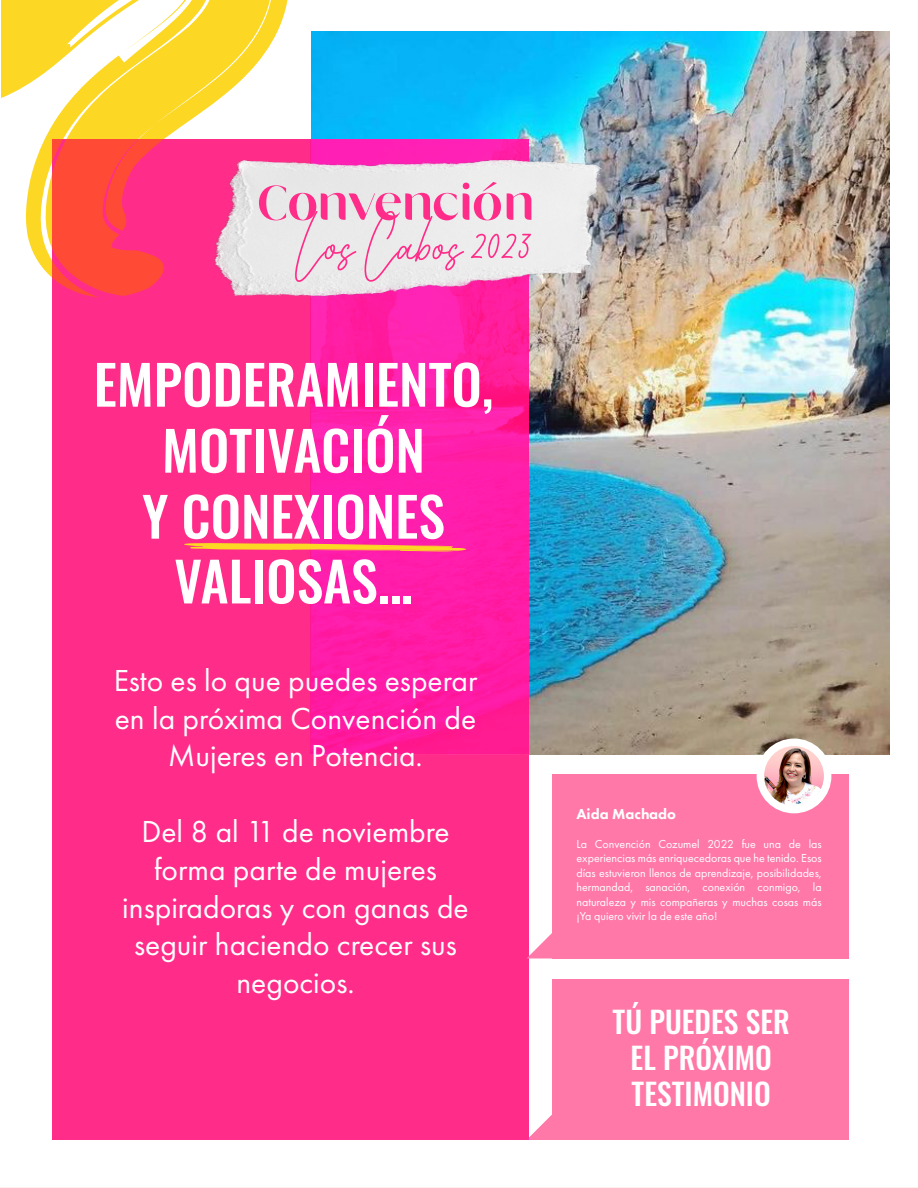
<style>
.page{position:relative;width:918px;height:1188px;background:#fff}
.page>*{position:absolute;margin:0;border:0;box-sizing:border-box;transform-origin:0 0}
.t1{font:61.5px "Monea Alegante";color:#ff2d89}
.t2{font:500 54px/65.6px "Oswald";color:#fff;text-align:center}
.t3{font:31.5px/37.8px "Futura PT";color:#fff;text-align:center}
.t4{font:500 30px/36px "Oswald";color:#fff;text-align:center}
.t5{font:800 15px "Futura PT";color:#fff}
.t6{font:12px/14.4px "Futura PT";color:#fff;text-align:justify}
</style>
<div class="page">
<div style="left:553px;top:980px;width:296px;height:160px;background:#ff78a8"></div>
<svg style="left:530px;top:1110px;width:23px;height:30px"></svg>
<svg style="left:2px;top:0;width:287px;height:278px;fill:#fcd724"></svg>
<img style="left:311px;top:32px;width:579px;height:722px">
<svg style="left:52px;top:140px;width:478px;height:1000px;background:#fe2a8d"></svg>
<img style="left:213px;top:159px;width:390px;height:138px">
<svg style="left:295px;top:211px;width:61px;height:71px;background:#ebd9e1"></svg>
<svg style="left:364px;top:211px;width:100px;height:71px;background:#ecd8e1"></svg>
<svg style="left:471px;top:234px;width:60px;height:24px"></svg>
<svg style="left:176px;top:543px;width:293px;height:9px;background:#fd8a57"></svg>
<div style="left:553px;top:774px;width:296px;height:184px;background:#ff78a8"></div>
<svg style="left:526px;top:928px;width:27px;height:30px"></svg>
<img style="left:760px;top:742px;width:68px;height:68px;border-radius:34px">
<div style="left:757px;top:739px;width:74px;height:74px;border:8px solid #fff;border-radius:50%"></div>
<hr style="left:0;top:1187px;width:918px;height:1px;background:#ffd5cf">
<h1 class="t1" style="left:258px;top:175px;width:278px">Convención</h1>
<h2 class="t2" style="left:94px;top:355px;width:401px">EMPODERAMIENTO,<br>MOTIVACIÓN<br>Y CONEXIONES<br>VALIOSAS...</h2>
<h3 class="t3" style="left:114px;top:661px;width:365px">Esto es lo que puedes esperar en la próxima Convención de<br>Mujeres en Potencia.</h3>
<h3 class="t3" style="left:122px;top:812px;width:348px">Del 8 al 11 de noviembre forma parte de mujeres inspiradoras y con ganas de seguir haciendo crecer sus negocios.</h3>
<p class="t5" style="left:576px;top:805px;width:101px">Aida Machado</p>
<p class="t6" style="left:576px;top:837px;width:247px">La Convención Cozumel 2022 fue una de las experiencias más enriquecedoras que he tenido. Esos días estuvieron llenos de aprendizaje, posibilidades, hermandad, sanación, conexión conmigo, la naturaleza y mis compañeras y muchas cosas más ¡Ya quiero vivir la de este año!</p>
<h3 class="t4" style="left:613px;top:1006px;width:179px">TÚ PUEDES SER<br>EL PRÓXIMO<br>TESTIMONIO</h3>
</div>
